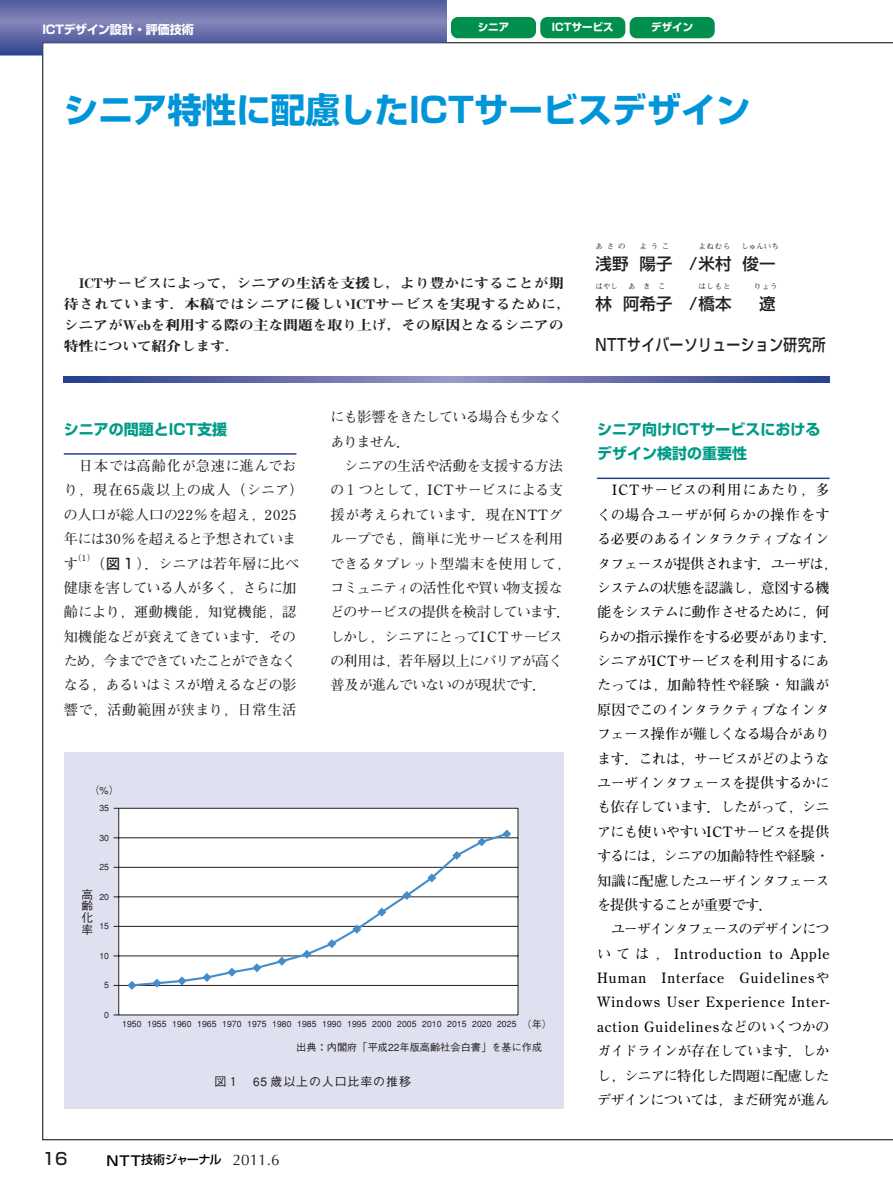
<style>
.page{position:relative;width:893px;height:1190px;background:#fff}
.page>*{position:absolute;margin:0;border:0;box-sizing:border-box;transform-origin:0 0}
.t1{font:700 34.5px "Shin Go";color:#0095d9}
.t2{font:500 16.5px "Shin Go";letter-spacing:.04em;color:#231f20}
.t3{font:500 16.5px "Shin Go";letter-spacing:.04em;color:#231f20;scale:.83 1}
.t4{font:700 15px/24.3px "Shin Go";color:#009b87}
.t5{font:700 14.1px/24.3px "Futo Min A101";letter-spacing:-.045em;color:#000}
.t6{font:700 14.1px/24.3px "Futo Min A101";letter-spacing:-.035em;color:#231f20}
.t7{font:700 14.1px/24.3px "Futo Min A101";letter-spacing:.03em;color:#231f20}
.t8{font:700 14.1px/24.3px "Futo Min A101";letter-spacing:-.06em;color:#231f20}
.t9{font:13.5px/21px "Midashi Min MA31";letter-spacing:-.01em;color:#231f20;scale:1.11 1}
.t10{font:500 12px "Shin Go";letter-spacing:-.075em;color:#000}
.t11{font:500 12px "Gothic BBB";letter-spacing:.07em;color:#231f20}
.t12{font:700 12px "Shin Go";letter-spacing:-.04em;color:#fff}
.t13{font:500 11.7px/11.7px "Gothic BBB";color:#231f20;text-align:justify}
.t14{font:700 10.5px "Shin Go";color:#fff}
.t15{font:500 10.2px "Gothic BBB";color:#231f20}
.t16{font:500 8.7px "Gothic BBB";color:#231f20}
.t17{font:700 8.55px "Futo Min A101";color:#231f20}
.t18{font:700 7.5px "Futo Min A101";letter-spacing:.1em;color:#231f20}
.s1{font-family:"Shin Go";font-weight:500}
.s2{font-size:13.5px}
.s3{font-family:"Optima";font-weight:400;font-size:15.3px;color:#231f20}
</style>
<div class="page">
<hr style="left:64px;top:453px;width:232px;height:1px;background:#253f8e">
<hr style="left:597px;top:477px;width:232px;height:2px;background:#253f8e">
<svg style="left:0;top:0;width:446px;height:55px"></svg>
<div style="left:64px;top:752px;width:499px;height:356px;background:#e0e1f0"></div>
<div style="left:119px;top:808px;width:399px;height:207px;background:#fff"></div>
<hr style="left:114px;top:808px;width:404px;height:1px;background:#231f20">
<hr style="left:114px;top:837px;width:404px;height:1px;background:#231f20">
<hr style="left:114px;top:867px;width:404px;height:1px;background:#231f20">
<hr style="left:114px;top:896px;width:404px;height:1px;background:#231f20">
<hr style="left:114px;top:926px;width:404px;height:1px;background:#231f20">
<hr style="left:114px;top:955px;width:404px;height:1px;background:#231f20">
<hr style="left:114px;top:985px;width:404px;height:1px;background:#231f20">
<hr style="left:114px;top:1014px;width:404px;height:1px;background:#231f20">
<hr style="left:118px;top:808px;width:1px;height:207px;background:#231f20">
<hr style="left:517px;top:808px;width:1px;height:207px;background:#231f20">
<svg style="left:127px;top:983px;width:8px;height:6px"></svg>
<svg style="left:505px;top:829px;width:6px;height:9px"></svg>
<svg style="left:130px;top:831px;width:379px;height:156px"></svg>
<svg style="left:64px;top:376px;width:765px;height:7px;background:#606aa8"></svg>
<div style="left:451px;top:17px;width:85px;height:21px;background:#008f4d;border-radius:7px"></div>
<div style="left:540px;top:17px;width:85px;height:21px;background:#008f4d;border-radius:7px"></div>
<div style="left:629px;top:17px;width:85px;height:21px;background:#008f4d;border-radius:7px"></div>
<p class="t12" style="left:43px;top:25px;width:153px">ICTデザイン設計・評価技術</p>
<p class="t14" style="left:477px;top:24px;width:33px">シニア</p>
<p class="t14" style="left:552px;top:24px;width:63px">ICTサービス</p>
<p class="t14" style="left:651px;top:24px;width:43px">デザイン</p>
<h1 class="t1" style="left:64px;top:97px;width:688px">シニア特性に配慮したICTサービスデザイン</h1>
<p class="t9" style="left:64px;top:274px;width:458px;text-indent:15px">ICTサービスによって，シニアの生活を支援し，より豊かにすることが期待されています．本稿ではシニアに優しいICTサービスを実現するために，シニアがWebを利用する際の主な問題を取り上げ，その原因となるシニアの特性について紹介します．</p>
<p class="t4" style="left:64px;top:419px;width:165px">シニアの問題とICT支援</p>
<p class="t7" style="left:64px;top:455px;width:241px;text-indent:15px">日本では高齢化が急速に進んでおり，現在65歳以上の成人（シニア）の人口が総人口の22％を超え，2025年には30％を超えると予想されています</p>
<p class="t17" style="left:73px;top:555px;width:24px">（1）</p>
<p class="t6" style="left:64px;top:553px;width:237px;text-indent:27px">（<span class="s1">図１</span>）．シニアは若年層に比べ健康を害している人が多く，さらに加齢により，運動機能，知覚機能，認知機能などが衰えてきています．そのため，今までできていたことができなくなる，あるいはミスが増えるなどの影響で，活動範囲が狭まり，日常生活</p>
<p class="t15" style="left:89px;top:786px;width:31px">（%）</p>
<p class="t16" style="left:99px;top:804px;width:11px">35</p>
<p class="t16" style="left:99px;top:834px;width:11px">30</p>
<p class="t16" style="left:99px;top:863px;width:11px">25</p>
<p class="t13" style="left:82px;top:889px;width:13px">高齢化率</p>
<p class="t16" style="left:99px;top:893px;width:11px">20</p>
<p class="t16" style="left:99px;top:922px;width:11px">15</p>
<p class="t16" style="left:99px;top:952px;width:11px">10</p>
<p class="t16" style="left:104px;top:981px;width:6px">5</p>
<p class="t8" style="left:330px;top:407px;width:234px">にも影響をきたしている場合も少なくありません．</p>
<p class="t6" style="left:330px;top:455px;width:241px;text-indent:14px">シニアの生活や活動を支援する方法の１つとして，ICTサービスによる支援が考えられています．現在NTTグループでも，簡単に光サービスを利用できるタブレット型端末を使用して，コミュニティの活性化や買い物支援などのサービスの提供を検討しています．しかし，シニアにとってI C T サービスの利用は，若年層以上にバリアが高く普及が進んでいないのが現状です．</p>
<p class="t16" style="left:104px;top:1011px;width:6px">0</p>
<p class="t15" style="left:521px;top:1020px;width:32px">（年）</p>
<p class="t15" style="left:296px;top:1043px;width:247px">出典：内閣府「平成22年版高齢社会白書」を基に作成</p>
<p class="t16" style="left:147px;top:1020px;width:371px">1955 1960 1965 1970 1975 1980 1985 1990 1995 2000 2005 2010 2015 2020 2025</p>
<p class="t16" style="left:122px;top:1020px;width:21px">1950</p>
<p class="t11" style="left:214px;top:1076px;width:198px">図１　65 歳以上の人口比率の推移</p>
<p class="t2" style="left:43px;top:1153px;width:26px">16</p>
<p class="t10" style="left:106px;top:1155px;width:175px"><span class="s2">NTT</span>技術ジャーナル <span class="s3">2011.6</span></p>
<p class="t18" style="left:595px;top:243px;width:31px">あさの</p>
<p class="t18" style="left:639px;top:243px;width:31px">ようこ</p>
<p class="t18" style="left:698px;top:243px;width:34px">よねむら</p>
<p class="t18" style="left:741px;top:243px;width:39px">しゅんいち</p>
<p class="t2" style="left:595px;top:257px;width:181px">浅野 陽子　/米村 俊一</p>
<p class="t18" style="left:595px;top:284px;width:24px">はやし</p>
<p class="t18" style="left:628px;top:284px;width:39px">あきこ</p>
<p class="t18" style="left:698px;top:284px;width:34px">はしもと</p>
<p class="t18" style="left:754px;top:284px;width:25px">りょう</p>
<p class="t2" style="left:595px;top:298px;width:137px">林 阿希子　/橋本</p>
<p class="t2" style="left:759px;top:298px;width:18px">遼</p>
<p class="t3" style="left:595px;top:338px;width:279px">NTTサイバーソリューション研究所</p>
<p class="t4" style="left:597px;top:419px;width:225px">シニア向けICTサービスにおけるデザイン検討の重要性</p>
<p class="t5" style="left:597px;top:480px;width:241px;text-indent:15px">ICTサービスの利用にあたり，多くの場合ユーザが何らかの操作をする必要のあるインタラクティブなインタフェースが提供されます．ユーザは，システムの状態を認識し，意図する機能をシステムに動作させるために，何らかの指示操作をする必要があります．シニアがICTサービスを利用するにあたっては，加齢特性や経験・知識が原因でこのインタラクティブなインタフェース操作が難しくなる場合があります．これは，サービスがどのようなユーザインタフェースを提供するかにも依存しています．したがって，シニアにも使いやすいICTサービスを提供するには，シニアの加齢特性や経験・知識に配慮したユーザインタフェースを提供することが重要です．</p>
<p class="t5" style="left:597px;top:918px;width:234px;text-align:justify;text-indent:14px">ユーザインタフェースのデザインについては， Introduction to Apple Human Interface GuidelinesやWindows User Experience Inter&shy;action Guidelinesなどのいくつかのガイドラインが存在しています．しかし，シニアに特化した問題に配慮したデザインについては，まだ研究が進ん</p>
</div>
